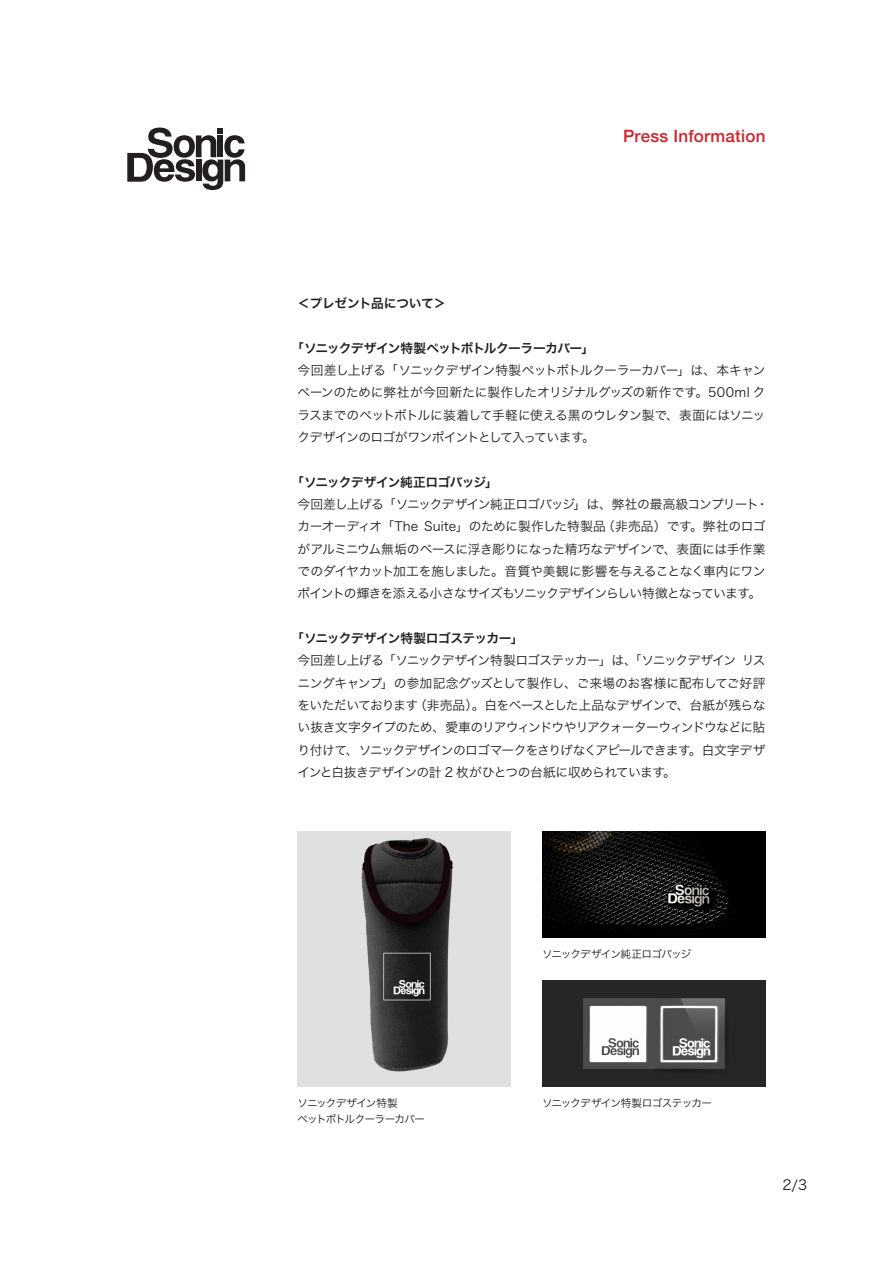
<style>
.page{position:relative;width:893px;height:1263px;background:#fff}
.page>*{position:absolute;margin:0;border:0;box-sizing:border-box;transform-origin:0 0}
.t1{font:500 16.95px "Helvetica Neue";letter-spacing:.015em;color:#d1232a}
.t2{font:13.8px "Hira Kaku Pro W3";color:#231f20}
.t3{font:12.75px/22.4px "Hira Kaku Pro W3";letter-spacing:-.05em;color:#231f20}
.t4{font:12.75px "Hira Kaku Pro W6";letter-spacing:-.05em;color:#231f20}
.t5{font:12.75px "Hira Kaku Pro W6";letter-spacing:-.025em;color:#231f20}
.t6{font:10.65px "Hira Kaku Pro W3";letter-spacing:-.075em;color:#231f20}
</style>
<div class="page">
<svg style="left:127px;top:128px;width:118px;height:62px"></svg>
<img style="left:542px;top:831px;width:223px;height:107px">
<img style="left:298px;top:831px;width:212px;height:255px">
<div style="left:542px;top:980px;width:223px;height:106px;background:#262626"></div>
<img style="left:583px;top:998px;width:142px;height:73px">
<h1 class="t1" style="left:623px;top:122px;width:144px">Press Information</h1>
<p class="t5" style="left:298px;top:292px;width:150px">＜プレゼント品について&lt;</p>
<p class="t4" style="left:291px;top:336px;width:304px">「ソニックデザイン特製ペットボトルクーラーカバー「</p>
<p class="t3" style="left:298px;top:358px;width:469px;text-align:justify">今回差し上げる「ソニックデザイン特製ペットボトルクーラーカバー」は、本キャンペーンのために弊社が今回新たに製作したオリジナルグッズの新作です。500ml クラスまでのペットボトルに装着して手軽に使える黒のウレタン製で、表面にはソニックデザインのロゴがワンポイントとして入っています。</p>
<p class="t4" style="left:291px;top:470px;width:208px">「ソニックデザイン純正ロゴバッジ「</p>
<p class="t3" style="left:756px;top:492px;width:14px">・</p>
<p class="t3" style="left:602px;top:492px;width:165px;text-indent:-305px">今回差し上げる「ソニックデザイン純正ロゴバッジ」は、弊社の最高級コンプリート（非売品）です。弊社のロゴ</p>
<p class="t3" style="left:298px;top:514px;width:469px">カーオーディオ「The Suite」のために製作した特製品<br>がアルミニウム無垢のベースに浮き彫りになった精巧なデザインで、表面には手作業でのダイヤカット加工を施しました。音質や美観に影響を与えることなく車内にワンポイントの輝きを添える小さなサイズもソニックデザインらしい特徴となっています。</p>
<p class="t4" style="left:291px;top:627px;width:234px">「ソニックデザイン特製ロゴステッカー「</p>
<p class="t3" style="left:298px;top:648px;width:469px;text-align:right">今回差し上げる「ソニックデザイン特製ロゴステッカー」は、「ソニックデザインリスニングキャンプ」の参加記念グッズとして製作し、ご来場のお客様に配布してご好評（非売品）。白をベースとした上品なデザインで、台紙が残らな</p>
<p class="t3" style="left:298px;top:693px;width:469px">をいただいております<br>い抜き文字タイプのため、愛車のリアウィンドウやリアクォーターウィンドウなどに貼り付けて、ソニックデザインのロゴマークをさりげなくアピールできます。白文字デザインと白抜きデザインの計 2 枚がひとつの台紙に収められています。</p>
<p class="t6" style="left:298px;top:1093px;width:102px">ソニックデザイン特製</p>
<p class="t6" style="left:298px;top:1109px;width:129px">ペットボトルクーラーカバー</p>
<p class="t6" style="left:542px;top:944px;width:151px">ソニックデザイン純正ロゴバッジ</p>
<p class="t6" style="left:542px;top:1093px;width:172px">ソニックデザイン特製ロゴステッカー</p>
<p class="t2" style="left:782px;top:1172px;width:26px">2/3</p>
</div>
